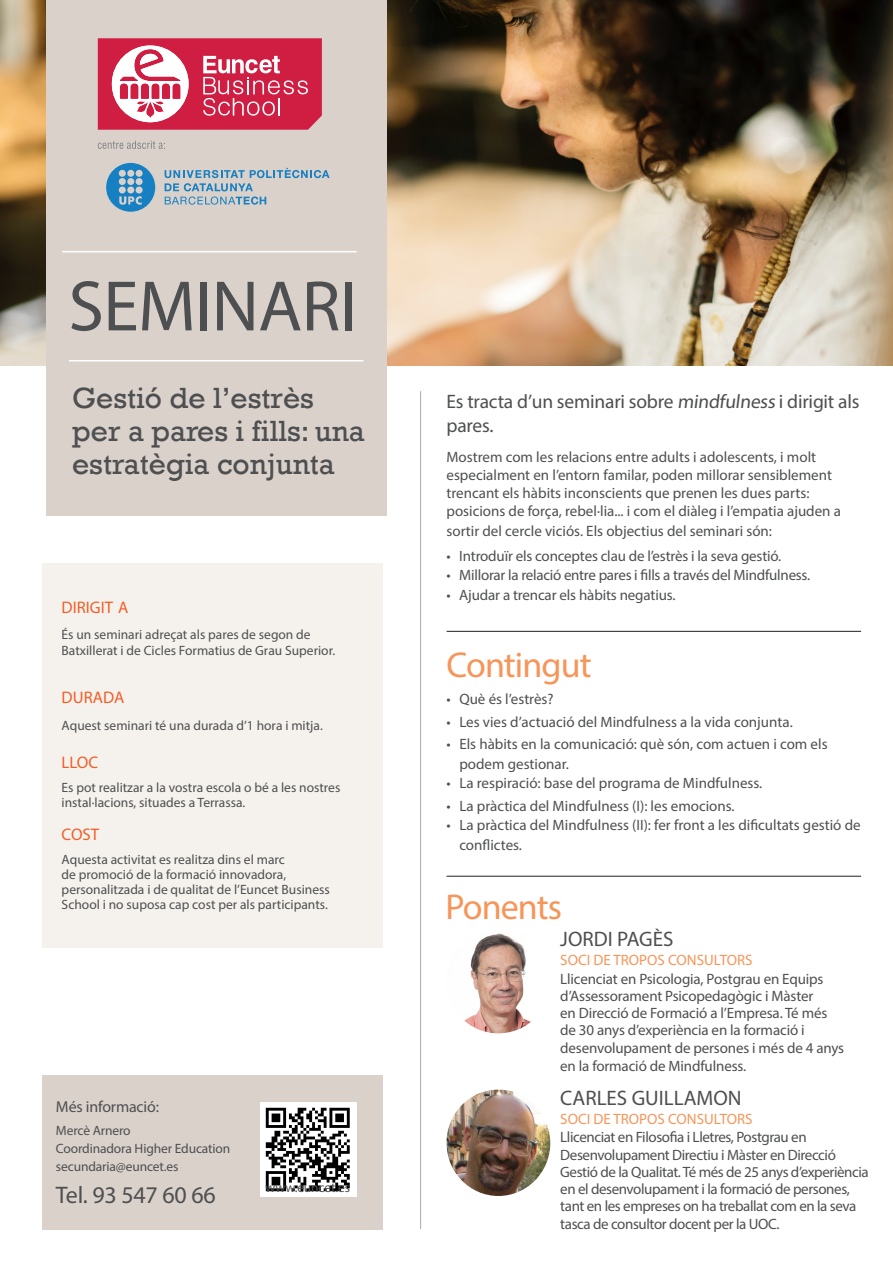
<style>
.page{position:relative;width:893px;height:1263px;background:#fff}
.page>*{position:absolute;margin:0;border:0;box-sizing:border-box;transform-origin:0 0}
.t1{font:72px "Myriad Pro";letter-spacing:-.01em;color:#4e4f51}
.t2{font:36px "Myriad Pro";letter-spacing:-.025em;color:#f79559}
.t3{font:30px/33px "Rockwell";color:#4e4f51}
.t4{font:24px "Myriad Pro";letter-spacing:-.01em;color:#4e4f51}
.t5{font:21px "Myriad Pro";color:#4e4f51}
.t6{font:19.5px/24px "Myriad Pro";letter-spacing:-.01em;color:#4e4f51}
.t7{font:16.8px "Myriad Pro";color:#f25d27}
.t8{font:15.9px "Myriad Pro";letter-spacing:-.01em;color:#4e4f51}
.t9{font:15px/17.4px "Myriad Pro";letter-spacing:-.01em;color:#4e4f51}
.t10{font:15px "Myriad Pro";color:#f79559}
.t11{font:13.5px/15px "Myriad Pro";color:#4e4f51}
</style>
<div class="page">
<div style="left:43px;top:563px;width:340px;height:385px;background:#f5f2ed"></div>
<img style="left:0;top:0;width:893px;height:366px">
<div style="left:47px;top:0;width:340px;height:516px;background:#dad1cb"></div>
<hr style="left:69px;top:360px;width:294px;height:1px;background:#fff">
<hr style="left:62px;top:251px;width:295px;height:1px;background:#fff">
<hr style="left:420px;top:391px;width:1px;height:838px;background:#a8a9ad">
<hr style="left:447px;top:631px;width:414px;height:1px;background:#231f20">
<svg style="left:98px;top:38px;width:224px;height:92px;background:#da516d"></svg>
<svg style="left:165px;top:168px;width:165px;height:37px"></svg>
<svg style="left:106px;top:163px;width:49px;height:49px"></svg>
<svg style="left:98px;top:141px;width:67px;height:8px"></svg>
<div style="left:43px;top:1076px;width:340px;height:154px;background:#dad1cb"></div>
<hr style="left:447px;top:876px;width:414px;height:1px;background:#231f20">
<img style="left:446px;top:930px;width:104px;height:103px;border-radius:52px">
<img style="left:260px;top:1102px;width:96px;height:95px">
<img style="left:446px;top:1089px;width:104px;height:107px">
<p class="t1" style="left:68px;top:262px;width:290px">SEMINARI</p>
<p class="t3" style="left:72px;top:382px;width:294px">Gestió de l’estrès per a pares i fills: una estratègia conjunta</p>
<p class="t7" style="left:62px;top:597px;width:68px">DIRIGIT A</p>
<p class="t11" style="left:62px;top:626px;width:275px;line-height:16.2px">És un seminari adreçat als pares de segon de<br>Batxillerat i de Cicles Formatius de Grau Superior.</p>
<p class="t7" style="left:62px;top:687px;width:64px">DURADA</p>
<p class="t11" style="left:62px;top:718px;width:263px">Aquest seminari té una durada d’1 hora i mitja.</p>
<p class="t7" style="left:62px;top:752px;width:38px">LLOC</p>
<p class="t11" style="left:62px;top:780px;width:280px">Es pot realitzar a la vostra escola o bé a les nostres instal·lacions, situades a Terrassa.</p>
<p class="t7" style="left:62px;top:824px;width:39px">COST</p>
<p class="t11" style="left:62px;top:851px;width:270px">Aquesta activitat es realitza dins el marc<br>de promoció de la formació innovadora, personalitzada i de qualitat de l’Euncet Business School i no suposa cap cost per als participants.</p>
<p class="t8" style="left:56px;top:1097px;width:105px">Més informació:</p>
<p class="t11" style="left:56px;top:1123px;width:76px">Mercè Arnero</p>
<p class="t11" style="left:56px;top:1141px;width:176px">Coordinadora Higher Education</p>
<p class="t11" style="left:56px;top:1159px;width:124px">secundaria@euncet.es</p>
<p class="t4" style="left:56px;top:1180px;width:161px">Tel. 93 547 60 66</p>
<p class="t11" style="left:265px;top:1180px;width:86px">www.euncet.es</p>
<p class="t6" style="left:446px;top:389px;width:414px">Es tracta d’un seminari sobre mindfulness i dirigit als pares.</p>
<p class="t9" style="left:446px;top:448px;width:396px;line-height:18px">Mostrem com les relacions entre adults i adolescents, i molt especialment en l’entorn familar, poden millorar sensiblement trencant els hàbits inconscients que prenen les dues parts: posicions de força, rebel·lia... i com el diàleg i l’empatia ajuden a</p>
<p class="t9" style="left:446px;top:521px;width:327px">sortir del cercle viciós. Els objectius del seminari són:</p>
<p class="t9" style="left:446px;top:547px;width:336px">• Introduïr els conceptes clau de l’estrès i la seva gestió.</p>
<p class="t9" style="left:446px;top:566px;width:365px">• Millorar la relació entre pares i fills a través del Mindfulness.</p>
<p class="t9" style="left:446px;top:586px;width:231px">• Ajudar a trencar els hàbits negatius.</p>
<p class="t2" style="left:447px;top:642px;width:147px">Contingut</p>
<p class="t9" style="left:447px;top:690px;width:109px">• Què és l’estrès?</p>
<p class="t9" style="left:447px;top:713px;width:348px">• Les vies d’actuació del Mindfulness a la vida conjunta.</p>
<p class="t9" style="left:459px;top:734px;width:370px;line-height:19.5px;text-indent:-13px">• Els hàbits en la comunicació: què són, com actuen i com els podem gestionar.</p>
<p class="t9" style="left:447px;top:774px;width:317px">• La respiració: base del programa de Mindfulness.</p>
<p class="t9" style="left:447px;top:797px;width:290px">• La pràctica del Mindfulness (I): les emocions.</p>
<p class="t9" style="left:459px;top:815px;width:403px;line-height:19.5px;text-indent:-13px">• La pràctica del Mindfulness (II): fer front a les dificultats gestió de conflictes.</p>
<p class="t2" style="left:445px;top:885px;width:118px">Ponents</p>
<p class="t5" style="left:560px;top:926px;width:20px">JORDI</p>
<p class="t5" style="left:617px;top:926px;width:56px">PAG ÈS</p>
<p class="t10" style="left:560px;top:950px;width:194px">SOCI DE TROPOS CONSULTORS</p>
<p class="t9" style="left:560px;top:970px;width:285px">Llicenciat en Psicologia, Postgrau en Equips d’Assessorament Psicopedagògic i Màster<br>en Direcció de Formació a l’Empresa. Té més de 30 anys d’experiència en la formació i desenvolupament de persones i més de 4 anys en la formació de Mindfulness.</p>
<p class="t5" style="left:560px;top:1085px;width:13px">CARL</p>
<p class="t5" style="left:607px;top:1085px;width:37px">ES GUILLA</p>
<p class="t5" style="left:696px;top:1085px;width:47px">MON</p>
<p class="t10" style="left:560px;top:1110px;width:194px">SOCI DE TROPOS CONSULTORS</p>
<p class="t9" style="left:560px;top:1128px;width:310px">Llicenciat en Filosofia i Lletres, Postgrau en Desenvolupament Directiu i Màster en Direcció Gestió de la Qualitat. Té més de 25 anys d’experiència en el desenvolupament i la formació de persones, tant en les empreses on ha treballat com en la seva tasca de consultor docent per la UOC.</p>
</div>
